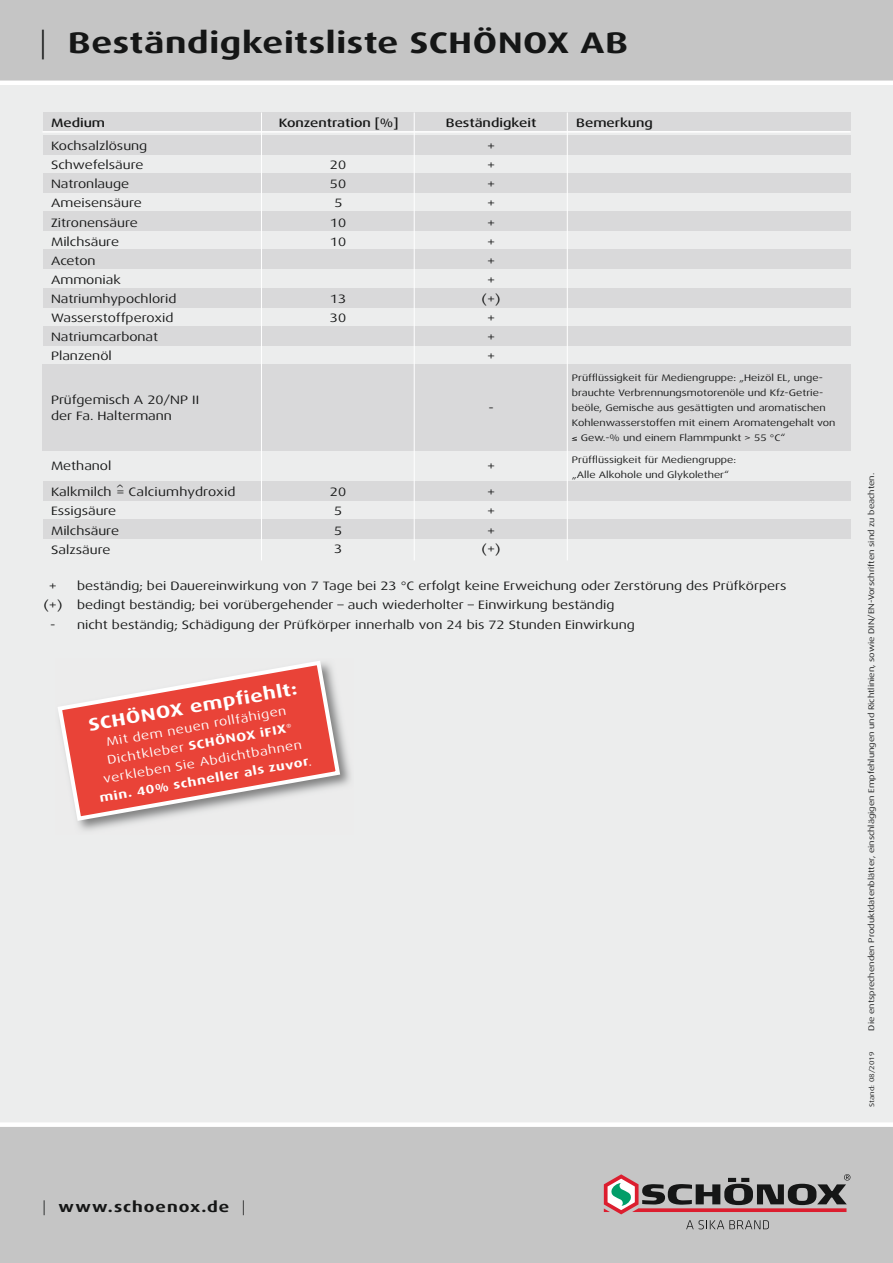
<style>
.page{position:relative;width:893px;height:1263px;background:#eceded}
.page>*{position:absolute;margin:0;border:0;box-sizing:border-box;transform-origin:0 0}
.t1{font:700 29.7px "Dax Wide";letter-spacing:.02em;color:#151616;scale:1.11 1}
.t2{font:700 17.55px "Dax Wide";color:#fff;scale:1.11 1}
.t3{font:700 14.85px "Dax Wide";letter-spacing:.06em;color:#151616;scale:1.11 1}
.t4{font:12.15px/19.5px "Dax Wide";color:#151616;scale:1.11 1}
.t5{font:12.15px/18px "Dax Wide";color:#fff;scale:1.11 1}
.t6{font:500 12.15px "Dax Wide";color:#151616;scale:1.11 1}
.t7{font:9.45px/15px "Dax Wide";color:#151616;scale:1.11 1}
.t8{font:8.1px "Dax Wide";color:#151616;scale:1.11 1}
.t9{font:6.75px "Dax Wide";color:#151616;scale:1.11 1}
.s1{font-weight:300}
.s2{font-weight:700}
</style>
<div class="page">
<div style="left:43px;top:112px;width:218px;height:19px;background:#d9d9da"></div>
<div style="left:262px;top:113px;width:153px;height:19px;background:#d9d9da"></div>
<div style="left:415px;top:112px;width:153px;height:19px;background:#d9d9da"></div>
<div style="left:568px;top:112px;width:282px;height:19px;background:#d9d9da"></div>
<div style="left:43px;top:135px;width:218px;height:19px;background:#d9d9da"></div>
<div style="left:261px;top:135px;width:154px;height:19px;background:#d9d9da"></div>
<div style="left:415px;top:135px;width:153px;height:19px;background:#d9d9da"></div>
<div style="left:568px;top:135px;width:282px;height:19px;background:#d9d9da"></div>
<div style="left:43px;top:173px;width:218px;height:19px;background:#d9d9da"></div>
<div style="left:261px;top:173px;width:154px;height:19px;background:#d9d9da"></div>
<div style="left:415px;top:173px;width:153px;height:19px;background:#d9d9da"></div>
<div style="left:568px;top:173px;width:282px;height:19px;background:#d9d9da"></div>
<div style="left:43px;top:212px;width:218px;height:19px;background:#d9d9da"></div>
<div style="left:261px;top:212px;width:154px;height:19px;background:#d9d9da"></div>
<div style="left:415px;top:212px;width:153px;height:19px;background:#d9d9da"></div>
<div style="left:568px;top:212px;width:282px;height:19px;background:#d9d9da"></div>
<div style="left:43px;top:250px;width:218px;height:19px;background:#d9d9da"></div>
<div style="left:261px;top:250px;width:154px;height:19px;background:#d9d9da"></div>
<div style="left:415px;top:250px;width:153px;height:19px;background:#d9d9da"></div>
<div style="left:568px;top:250px;width:282px;height:19px;background:#d9d9da"></div>
<div style="left:43px;top:288px;width:218px;height:19px;background:#d9d9da"></div>
<div style="left:261px;top:288px;width:154px;height:19px;background:#d9d9da"></div>
<div style="left:415px;top:288px;width:153px;height:19px;background:#d9d9da"></div>
<div style="left:568px;top:288px;width:282px;height:19px;background:#d9d9da"></div>
<div style="left:43px;top:326px;width:218px;height:19px;background:#d9d9da"></div>
<div style="left:261px;top:326px;width:154px;height:19px;background:#d9d9da"></div>
<div style="left:415px;top:326px;width:153px;height:19px;background:#d9d9da"></div>
<div style="left:568px;top:326px;width:282px;height:19px;background:#d9d9da"></div>
<div style="left:43px;top:482px;width:218px;height:19px;background:#d9d9da"></div>
<div style="left:261px;top:482px;width:154px;height:19px;background:#d9d9da"></div>
<div style="left:415px;top:482px;width:153px;height:19px;background:#d9d9da"></div>
<div style="left:568px;top:482px;width:282px;height:19px;background:#d9d9da"></div>
<div style="left:43px;top:520px;width:218px;height:19px;background:#d9d9da"></div>
<div style="left:261px;top:520px;width:154px;height:19px;background:#d9d9da"></div>
<div style="left:415px;top:520px;width:153px;height:19px;background:#d9d9da"></div>
<div style="left:568px;top:520px;width:282px;height:19px;background:#d9d9da"></div>
<hr style="left:43px;top:131px;width:807px;height:2px;background:#fff">
<img style="left:78px;top:726px;width:273px;height:105px">
<svg style="left:58px;top:661px;width:284px;height:162px"></svg>
<div style="left:43px;top:364px;width:808px;height:86px;background:#d9d9da"></div>
<div style="left:0;top:0;width:893px;height:83px;background:#c5c5c5"></div>
<hr style="left:0;top:81px;width:893px;height:4px;background:#fff">
<hr style="left:261px;top:112px;width:1px;height:448px;background:#fff">
<hr style="left:414px;top:112px;width:1px;height:448px;background:#fff">
<hr style="left:567px;top:112px;width:1px;height:448px;background:#fff">
<div style="left:0;top:1127px;width:893px;height:136px;background:#c5c5c5"></div>
<svg style="left:604px;top:1174px;width:246px;height:40px"></svg>
<svg style="left:686px;top:1220px;width:83px;height:9px"></svg>
<div style="left:0;top:1122px;width:893px;height:5px;background:#fff"></div>
<svg style="left:60px;top:663px;width:278px;height:155px"></svg>
<h1 class="t1" style="left:39px;top:26px;width:532px"><span class="s1">|</span> Beständigkeitsliste SCHÖNOX AB</h1>
<p class="t6" style="left:51px;top:116px;width:50px">Medium</p>
<p class="t6" style="left:279px;top:116px;width:109px">Konzentration [%]</p>
<p class="t6" style="left:446px;top:116px;width:83px">Beständigkeit</p>
<p class="t6" style="left:576px;top:116px;width:71px">Bemerkung</p>
<p class="t4" style="left:51px;top:136px;width:88px">Kochsalzlösung</p>
<p class="t4" style="left:487px;top:136px;width:9px">+</p>
<p class="t4" style="left:51px;top:155px;width:85px">Schwefelsäure</p>
<p class="t4" style="left:330px;top:155px;width:16px">20</p>
<p class="t4" style="left:487px;top:155px;width:9px">+</p>
<p class="t4" style="left:51px;top:174px;width:72px">Natronlauge</p>
<p class="t4" style="left:330px;top:174px;width:16px">50</p>
<p class="t4" style="left:487px;top:174px;width:9px">+</p>
<p class="t4" style="left:51px;top:193px;width:83px">Ameisensäure</p>
<p class="t4" style="left:334px;top:193px;width:9px">5</p>
<p class="t4" style="left:487px;top:193px;width:9px">+</p>
<p class="t4" style="left:51px;top:213px;width:80px">Zitronensäure</p>
<p class="t4" style="left:330px;top:213px;width:16px">10</p>
<p class="t4" style="left:487px;top:213px;width:9px">+</p>
<p class="t4" style="left:51px;top:232px;width:63px">Milchsäure</p>
<p class="t4" style="left:330px;top:232px;width:16px">10</p>
<p class="t4" style="left:487px;top:232px;width:9px">+</p>
<p class="t4" style="left:51px;top:251px;width:42px">Aceton</p>
<p class="t4" style="left:487px;top:251px;width:9px">+</p>
<p class="t4" style="left:51px;top:270px;width:64px">Ammoniak</p>
<p class="t4" style="left:487px;top:270px;width:9px">+</p>
<p class="t4" style="left:51px;top:289px;width:114px">Natriumhypochlorid</p>
<p class="t4" style="left:330px;top:289px;width:16px">13</p>
<p class="t4" style="left:482px;top:289px;width:19px">(+)</p>
<p class="t4" style="left:51px;top:308px;width:112px">Wasserstoffperoxid</p>
<p class="t4" style="left:330px;top:308px;width:16px">30</p>
<p class="t4" style="left:487px;top:308px;width:9px">+</p>
<p class="t4" style="left:51px;top:327px;width:98px">Natriumcarbonat</p>
<p class="t4" style="left:487px;top:327px;width:9px">+</p>
<p class="t4" style="left:51px;top:346px;width:56px">Planzenöl</p>
<p class="t4" style="left:487px;top:346px;width:9px">+</p>
<p class="t4" style="left:51px;top:392px;width:135px;line-height:16.2px">Prüfgemisch A 20/NP II der Fa. Haltermann</p>
<p class="t4" style="left:488px;top:399px;width:6px">-</p>
<p class="t7" style="left:572px;top:370px;width:239px">Prüfflüssigkeit für Mediengruppe: „Heizöl EL, unge&shy;brauchte Verbrennungsmotorenöle und Kfz-Getrie&shy;beöle, Gemische aus gesättigten und aromatischen Kohlenwasserstoffen mit einem Aromatengehalt von ≤ Gew.-% und einem Flammpunkt &gt; 55 °C“</p>
<p class="t4" style="left:51px;top:456px;width:56px">Methanol</p>
<p class="t4" style="left:487px;top:456px;width:9px">+</p>
<p class="t7" style="left:572px;top:452px;width:149px">Prüfflüssigkeit für Mediengruppe: „Alle Alkohole und Glykolether“</p>
<p class="t4" style="left:51px;top:483px;width:168px">Kalkmilch ^= Calciumhydroxid</p>
<p class="t4" style="left:330px;top:483px;width:16px">20</p>
<p class="t4" style="left:487px;top:483px;width:9px">+</p>
<p class="t4" style="left:51px;top:502px;width:60px">Essigsäure</p>
<p class="t4" style="left:334px;top:501px;width:9px">5</p>
<p class="t4" style="left:487px;top:501px;width:9px">+</p>
<p class="t4" style="left:51px;top:521px;width:63px">Milchsäure</p>
<p class="t4" style="left:334px;top:521px;width:9px">5</p>
<p class="t4" style="left:487px;top:521px;width:9px">+</p>
<p class="t4" style="left:51px;top:540px;width:55px">Salzsäure</p>
<p class="t4" style="left:334px;top:539px;width:9px">3</p>
<p class="t4" style="left:482px;top:539px;width:19px">(+)</p>
<p class="t4" style="left:44px;top:576px;width:671px;text-indent:34px">beständig; bei Dauereinwirkung von 7 Tage bei 23 °C erfolgt keine Erweichung oder Zerstörung des Prüfkörpers (+) bedingt beständig; bei vorübergehender – auch wiederholter – Einwirkung beständig</p>
<p class="t4" style="left:50px;top:615px;width:528px">- nicht beständig; Schädigung der Prüfkörper innerhalb von 24 bis 72 Stunden Einwirkung</p>
<p class="t4" style="left:49px;top:576px;width:9px">+</p>
<h2 class="t2" style="left:87px;top:715px;width:192px;rotate:-10deg">SCHÖNOX empfiehlt:</h2>
<p class="t5" style="left:103px;top:734px;width:168px;rotate:-10deg">Mit dem neuen rollfähigen<br>Dichtkleber <span class="s2">SCHÖNOX iFIX</span></p>
<p class="t5" style="left:95px;top:772px;width:195px;text-align:center;rotate:-10deg">verkleben Sie Abdichtbahnen <span class="s2">min. 40% schneller als zuvor</span>.</p>
<p class="t8" style="left:867px;top:1030px;width:504px;rotate:-90deg">Die entsprechenden Produktdatenblätter, einschlägigen Empfehlungen und Richtlinien, sowie DIN/EN-Vorschriften sind zu beachten.</p>
<p class="t9" style="left:868px;top:1106px;width:51px;rotate:-90deg">Stand: 08/2019</p>
<p class="t3" style="left:43px;top:1198px;width:184px"><span class="s1">|</span> www.schoenox.de <span class="s1">|</span></p>
</div>
